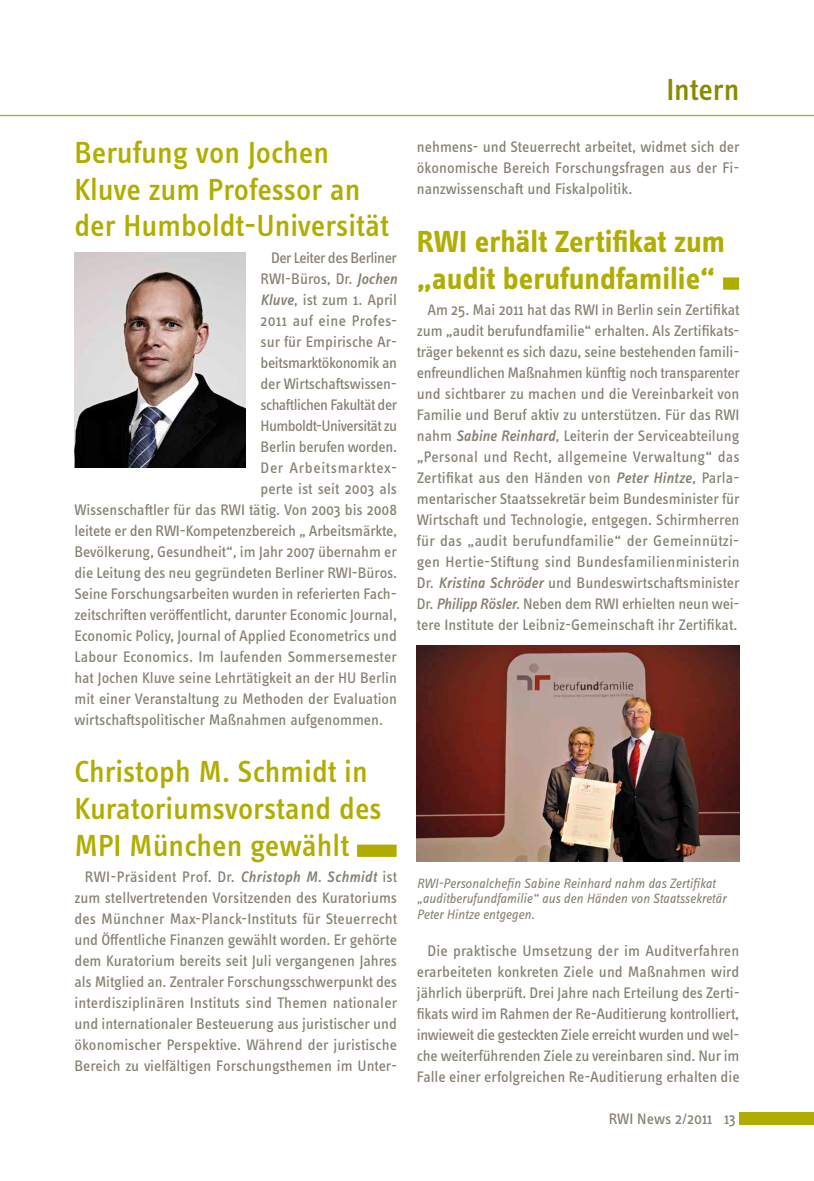
<style>
.page{position:relative;width:814px;height:1181px;background:#fff}
.page>*{position:absolute;margin:0;border:0;box-sizing:border-box;transform-origin:0 0}
.t1{font:500 31.5px/36.8px "Info OT Text";color:#b1ad00}
.t2{font:700 31.5px/36.8px "Info OT Text";color:#b1ad00}
.t3{font:500 31.5px "Info OT Text";letter-spacing:-.005em;color:#8a8900}
.t4{font:15.75px/21px "Info OT Text";letter-spacing:-.005em;color:#868073;text-align:justify}
.t5{font:15.75px "Info OT Text";letter-spacing:-.035em;color:#868073}
.t6{font:15.75px "Info OT Text";letter-spacing:-.03em;color:#868073}
.t7{font:15.75px "Info OT Text";letter-spacing:-.025em;color:#868073}
.t8{font:15.75px "Info OT Text";letter-spacing:.02em;color:#868073}
.t9{font:15.75px "Info OT Text";letter-spacing:.035em;color:#868073}
.t10{font:italic 14px/15.8px "Info OT Text";letter-spacing:-.005em;color:#868073}
.s1{font-weight:500;font-style:italic}
</style>
<div class="page">
<div style="left:739px;top:1112px;width:75px;height:12px;background:#b1ad00"></div>
<hr style="left:0;top:115px;width:814px;height:1px;background:#b1ad00">
<div style="left:723px;top:277px;width:16px;height:13px;background:#b1ad00"></div>
<div style="left:357px;top:844px;width:39px;height:13px;background:#b1ad00"></div>
<img style="left:74px;top:252px;width:172px;height:215px">
<img style="left:417px;top:646px;width:322px;height:215px">
<h1 class="t3" style="left:666px;top:70px;width:75px">Intern</h1>
<h1 class="t1" style="left:74px;top:133px;width:316px">Berufung von Jochen<br>Kluve zum Professor an der Humboldt-Universität</h1>
<p class="t6" style="left:271px;top:248px;width:127px">Der Leiter des Berliner</p>
<p class="t4" style="left:260px;top:267px;width:138px">RWI-Büros, Dr. <span class="s1">Jochen</span></p>
<p class="t4" style="left:260px;top:288px;width:138px"><span class="s1">Kluve</span>, ist zum 1. April</p>
<p class="t8" style="left:260px;top:311px;width:138px">2011 auf eine Profes-</p>
<p class="t4" style="left:260px;top:330px;width:138px">sur für Empirische Ar-</p>
<p class="t7" style="left:260px;top:353px;width:138px">beitsmarktökonomik an</p>
<p class="t4" style="left:260px;top:372px;width:138px">der Wirtschaftswissen-</p>
<p class="t5" style="left:260px;top:395px;width:138px">schaftlichen Fakultät der</p>
<p class="t5" style="left:260px;top:415px;width:138px">Humboldt-Universität zu</p>
<p class="t4" style="left:260px;top:435px;width:138px">Berlin berufen worden.</p>
<p class="t9" style="left:260px;top:457px;width:138px">Der Arbeitsmarktex-</p>
<p class="t4" style="left:260px;top:477px;width:138px">perte ist seit 2003 als</p>
<p class="t4" style="left:74px;top:498px;width:324px">Wissenschaftler für das RWI tätig. Von 2003 bis 2008</p>
<p class="t4" style="left:74px;top:519px;width:324px">leitete er den RWI-Kompetenzbereich „ Arbeitsmärkte,</p>
<p class="t4" style="left:74px;top:540px;width:324px">Bevölkerung, Gesundheit“, im Jahr 2007 übernahm er</p>
<p class="t4" style="left:74px;top:561px;width:324px">die Leitung des neu gegründeten Berliner RWI-Büros.</p>
<p class="t4" style="left:74px;top:582px;width:324px">Seine Forschungsarbeiten wurden in referierten Fach-</p>
<p class="t4" style="left:74px;top:603px;width:324px">zeitschriften veröffentlicht, darunter Economic Journal,</p>
<p class="t4" style="left:74px;top:624px;width:324px">Economic Policy, Journal of Applied Econometrics und</p>
<p class="t4" style="left:74px;top:645px;width:324px">Labour Economics. Im laufenden Sommersemester</p>
<p class="t4" style="left:74px;top:666px;width:324px">hat Jochen Kluve seine Lehrtätigkeit an der HU Berlin</p>
<p class="t4" style="left:74px;top:687px;width:324px">mit einer Veranstaltung zu Methoden der Evaluation</p>
<p class="t4" style="left:74px;top:708px;width:310px">wirtschaftspolitischer Maßnahmen aufgenommen.</p>
<h1 class="t1" style="left:74px;top:753px;width:309px">Christoph M. Schmidt in<br>Kuratoriumsvorstand des<br>MPI München gewählt</h1>
<p class="t4" style="left:74px;top:866px;width:324px;text-indent:10px">RWI-Präsident Prof. Dr. <span class="s1">Christoph M. Schmidt</span> ist zum stellvertretenden Vorsitzenden des Kuratoriums des Münchner Max-Planck-Instituts für Steuerrecht und Öffentliche Finanzen gewählt worden. Er gehörte dem Kuratorium bereits seit Juli vergangenen Jahres als Mitglied an. Zentraler Forschungsschwerpunkt des interdisziplinären Instituts sind Themen nationaler und internationaler Besteuerung aus juristischer und ökonomischer Perspektive. Während der juristische Bereich zu vielfältigen Forschungsthemen im Unter-</p>
<p class="t10" style="left:417px;top:874px;width:311px">RWI-Personalchefin Sabine Reinhard nahm das Zertifikat „auditberufundfamilie“ aus den Händen von Staatssekretär<br>Peter Hintze entgegen.</p>
<p class="t4" style="left:417px;top:136px;width:324px">nehmens- und Steuerrecht arbeitet, widmet sich der ökonomische Bereich Forschungsfragen aus der Fi&shy;nanzwissenschaft und Fiskalpolitik.</p>
<h1 class="t2" style="left:417px;top:223px;width:310px">RWI erhält Zertifikat zum „audit berufundfamilie“</h1>
<p class="t4" style="left:417px;top:299px;width:324px;text-indent:11px">Am 25. Mai 2011 hat das RWI in Berlin sein Zertifikat zum „audit berufundfamilie“ erhalten. Als Zertifikats&shy;träger bekennt es sich dazu, seine bestehenden famili&shy;enfreundlichen Maßnahmen künftig noch transparenter und sichtbarer zu machen und die Vereinbarkeit von Familie und Beruf aktiv zu unterstützen. Für das RWI nahm <span class="s1">Sabine Reinhard</span>, Leiterin der Serviceabteilung „Personal und Recht, allgemeine Verwaltung“ das Zertifikat aus den Händen von <span class="s1">Peter Hintze</span>, Parla&shy;mentarischer Staatssekretär beim Bundesminister für Wirtschaft und Technologie, entgegen. Schirmherren für das „audit berufundfamilie“ der Gemeinnützi&shy;gen Hertie-Stiftung sind Bundesfamilienministerin Dr. <span class="s1">Kristina Schröder</span> und Bundeswirtschaftsminister Dr. <span class="s1">Philipp Rösler</span>. Neben dem RWI erhielten neun wei&shy;tere Institute der Leibniz-Gemeinschaft ihr Zertifikat.</p>
<p class="t4" style="left:417px;top:939px;width:324px;text-indent:11px">Die praktische Umsetzung der im Auditverfahren erarbeiteten konkreten Ziele und Maßnahmen wird jährlich überprüft. Drei Jahre nach Erteilung des Zerti&shy;fikats wird im Rahmen der Re-Auditierung kontrolliert, inwieweit die gesteckten Ziele erreicht wurden und wel&shy;che weiterführenden Ziele zu vereinbaren sind. Nur im Falle einer erfolgreichen Re-Auditierung erhalten die</p>
<p class="t4" style="left:608px;top:1107px;width:129px">RWI News 2/2011 13</p>
</div>
